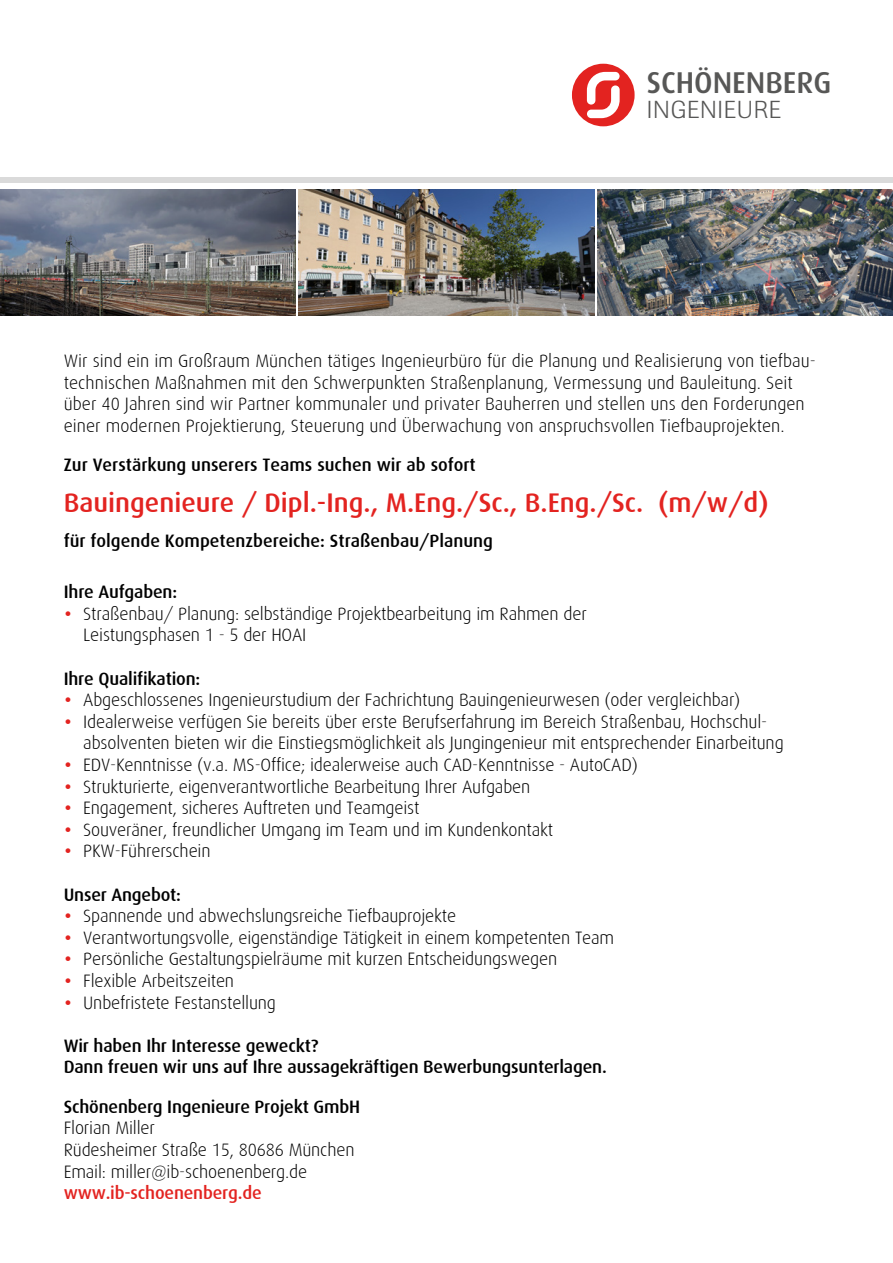
<style>
.page{position:relative;width:893px;height:1263px;background:#fff}
.page>*{position:absolute;margin:0;border:0;box-sizing:border-box;transform-origin:0 0}
.t1{font:500 30.15px "Dax";color:#575756}
.t2{font:500 27px "Dax";color:#e32320}
.t3{font:300 24.3px "Berthold Imago BQ";letter-spacing:.03em;color:#575756}
.t4{font:300 18px/21.6px "Dax";letter-spacing:-.01em;color:#000}
.t5{font:500 18px/21.6px "Dax";letter-spacing:-.01em;color:#000}
.t6{font:500 18px "Dax";letter-spacing:-.01em;color:#e32320}
.s1{font-family:"Gotham";font-weight:400;color:#e32320}
</style>
<div class="page">
<div style="left:0;top:177px;width:893px;height:6px;background:#dadada"></div>
<svg style="left:572px;top:64px;width:63px;height:62px"></svg>
<img style="left:0;top:190px;width:296px;height:125px">
<img style="left:299px;top:190px;width:295px;height:125px">
<img style="left:597px;top:190px;width:296px;height:125px">
<h1 class="t1" style="left:647px;top:66px;width:186px">SCHÖNENBERG</h1>
<h3 class="t3" style="left:647px;top:96px;width:136px">INGENIEURE</h3>
<p class="t4" style="left:64px;top:350px;width:754px">Wir sind ein im Großraum München tätiges Ingenieurbüro für die Planung und Realisierung von tiefbau&shy;technischen Maßnahmen mit den Schwerpunkten Straßenplanung, Vermessung und Bauleitung. Seit über 40 Jahren sind wir Partner kommunaler und privater Bauherren und stellen uns den Forderungen einer modernen Projektierung, Steuerung und Überwachung von anspruchsvollen Tiefbauprojekten.</p>
<p class="t5" style="left:64px;top:454px;width:413px">Zur Verstärkung unserers Teams suchen wir ab sofort</p>
<h2 class="t2" style="left:64px;top:488px;width:706px">Bauingenieure / Dipl.-Ing., M.Eng./Sc., B.Eng./Sc. (m/w/d)</h2>
<p class="t5" style="left:64px;top:530px;width:431px">für folgende Kompetenzbereiche: Straßenbau/Planung</p>
<p class="t5" style="left:64px;top:581px;width:115px">Ihre Aufgaben:</p>
<p class="t4" style="left:83px;top:603px;width:505px;text-indent:-19px"><span class="s1">•</span> Straßenbau/ Planung: selbständige Projektbearbeitung im Rahmen der<br>Leistungsphasen 1 - 5 der HOAI</p>
<p class="t5" style="left:64px;top:668px;width:138px">Ihre Qualifikation:</p>
<p class="t4" style="left:64px;top:689px;width:678px"><span class="s1">•</span> Abgeschlossenes Ingenieurstudium der Fachrichtung Bauingenieurwesen (oder vergleichbar)</p>
<p class="t4" style="left:83px;top:711px;width:702px;text-indent:-19px"><span class="s1">•</span> Idealerweise verfügen Sie bereits über erste Berufserfahrung im Bereich Straßenbau, Hochschul&shy;absolventen bieten wir die Einstiegsmöglichkeit als Jungingenieur mit entsprechender Einarbeitung</p>
<p class="t4" style="left:64px;top:754px;width:576px"><span class="s1">•</span> EDV-Kenntnisse (v.a. MS-Office; idealerweise auch CAD-Kenntnisse - AutoCAD)</p>
<p class="t4" style="left:64px;top:776px;width:468px"><span class="s1">•</span> Strukturierte, eigenverantwortliche Bearbeitung Ihrer Aufgaben</p>
<p class="t4" style="left:64px;top:797px;width:357px"><span class="s1">•</span> Engagement, sicheres Auftreten und Teamgeist</p>
<p class="t4" style="left:64px;top:819px;width:491px"><span class="s1">•</span> Souveräner, freundlicher Umgang im Team und im Kundenkontakt</p>
<p class="t4" style="left:64px;top:841px;width:148px"><span class="s1">•</span> PKW-Führerschein</p>
<p class="t5" style="left:64px;top:884px;width:119px">Unser Angebot:</p>
<p class="t4" style="left:64px;top:905px;width:394px"><span class="s1">•</span> Spannende und abwechslungsreiche Tiefbauprojekte</p>
<p class="t4" style="left:64px;top:927px;width:552px"><span class="s1">•</span> Verantwortungsvolle, eigenständige Tätigkeit in einem kompetenten Team</p>
<p class="t4" style="left:64px;top:949px;width:495px"><span class="s1">•</span> Persönliche Gestaltungspielräume mit kurzen Entscheidungswegen</p>
<p class="t4" style="left:64px;top:970px;width:172px"><span class="s1">•</span> Flexible Arbeitszeiten</p>
<p class="t4" style="left:64px;top:992px;width:214px"><span class="s1">•</span> Unbefristete Festanstellung</p>
<p class="t5" style="left:64px;top:1035px;width:545px">Wir haben Ihr Interesse geweckt?<br>Dann freuen wir uns auf Ihre aussagekräftigen Bewerbungsunterlagen.</p>
<p class="t5" style="left:64px;top:1096px;width:298px">Schönenberg Ingenieure Projekt GmbH</p>
<p class="t4" style="left:64px;top:1117px;width:292px">Florian Miller<br>Rüdesheimer Straße 15, 80686 München<br>Email: miller@ib-schoenenberg.de</p>
<p class="t6" style="left:64px;top:1183px;width:200px">www.ib-schoenenberg.de</p>
</div>
